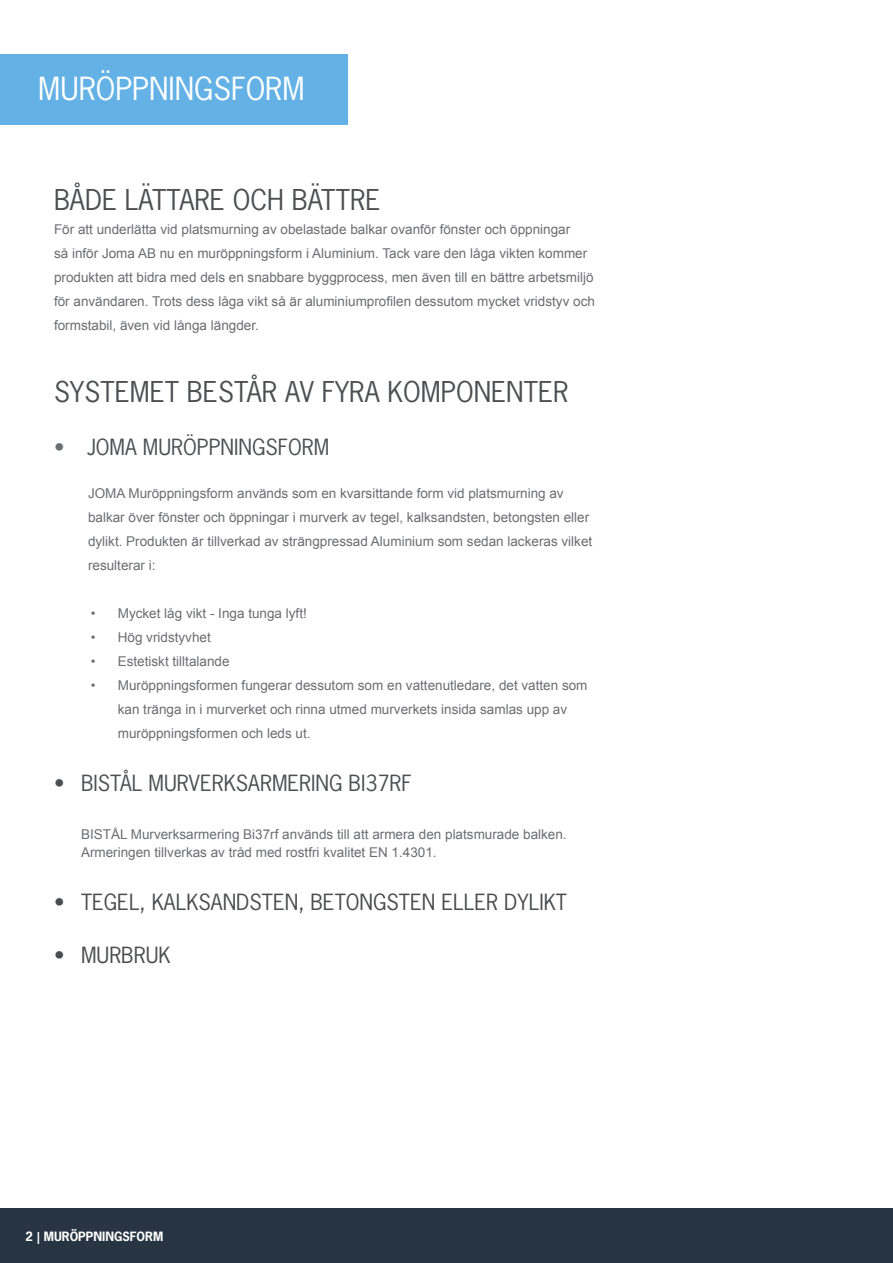
<style>
.page{position:relative;width:893px;height:1263px;background:#fff}
.page>*{position:absolute;margin:0;border:0;box-sizing:border-box;transform-origin:0 0}
.t1{font:30px "News Gothic Std";color:#fff}
.Brödtext{font:27px "News Gothic Std";color:#4d4f53}
.t2{font:21px "News Gothic Std";color:#4d4f53}
.t3{font:21px "News Gothic Std";color:#4b4c4d}
.Brödtext-2{font:13.5px/24px "Arial";color:#6c6d70}
.t4{font:700 12px "News Gothic Std";color:#fff}
.s1{color:#6c6f70}
</style>
<div class="page">
<div style="left:0;top:1209px;width:893px;height:54px;background:#263541"></div>
<div style="left:0;top:54px;width:347px;height:70px;background:#63b1e5"></div>
<p class="t1" style="left:38px;top:69px;width:268px">MURÖPPNINGSFORM</p>
<p class="Brödtext" style="left:54px;top:182px;width:328px">BÅDE LÄTTARE OCH BÄTTRE</p>
<p class="Brödtext-2" style="left:54px;top:217px;width:542px">För att underlätta vid platsmurning av obelastade balkar ovanför fönster och öppningar<br>så inför Joma AB nu en muröppningsform i Aluminium. Tack vare den låga vikten kommer produkten att bidra med dels en snabbare byggprocess, men även till en bättre arbetsmiljö för användaren. Trots dess låga vikt så är aluminiumprofilen dessutom mycket vridstyv och formstabil, även vid långa längder.</p>
<p class="Brödtext" style="left:54px;top:374px;width:516px">SYSTEMET BESTÅR AV FYRA KOMPONENTER</p>
<p class="t2" style="left:54px;top:434px;width:277px"><span class="s1">•</span> JOMA MURÖPPNINGSFORM</p>
<p class="Brödtext-2" style="left:88px;top:481px;width:506px">JOMA Muröppningsform används som en kvarsittande form vid platsmurning av balkar över fönster och öppningar i murverk av tegel, kalksandsten, betongsten eller dylikt. Produkten är tillverkad av strängpressad Aluminium som sedan lackeras vilket resulterar i:</p>
<p class="Brödtext-2" style="left:91px;top:601px;width:218px">• Mycket låg vikt - Inga tunga lyft!</p>
<p class="Brödtext-2" style="left:91px;top:625px;width:122px">• Hög vridstyvhet</p>
<p class="Brödtext-2" style="left:91px;top:649px;width:140px">• Estetiskt tilltalande</p>
<p class="Brödtext-2" style="left:118px;top:673px;width:471px;text-indent:-27px">• Muröppningsformen fungerar dessutom som en vattenutledare, det vatten som kan tränga in i murverket och rinna utmed murverkets insida samlas upp av muröppningsformen och leds ut.</p>
<p class="t2" style="left:54px;top:770px;width:359px">• BISTÅL MURVERKSARMERING BI37RF</p>
<p class="Brödtext-2" style="left:81px;top:825px;width:487px;line-height:18px">BISTÅL Murverksarmering Bi37rf används till att armera den platsmurade balken.<br>Armeringen tillverkas av tråd med rostfri kvalitet EN 1.4301.</p>
<p class="t3" style="left:54px;top:888px;width:515px">• TEGEL, KALKSANDSTEN, BETONGSTEN ELLER DYLIKT</p>
<p class="t3" style="left:54px;top:942px;width:118px">• MURBRUK</p>
<p class="t4" style="left:26px;top:1228px;width:139px">2 | MURÖPPNINGSFORM</p>
</div>
